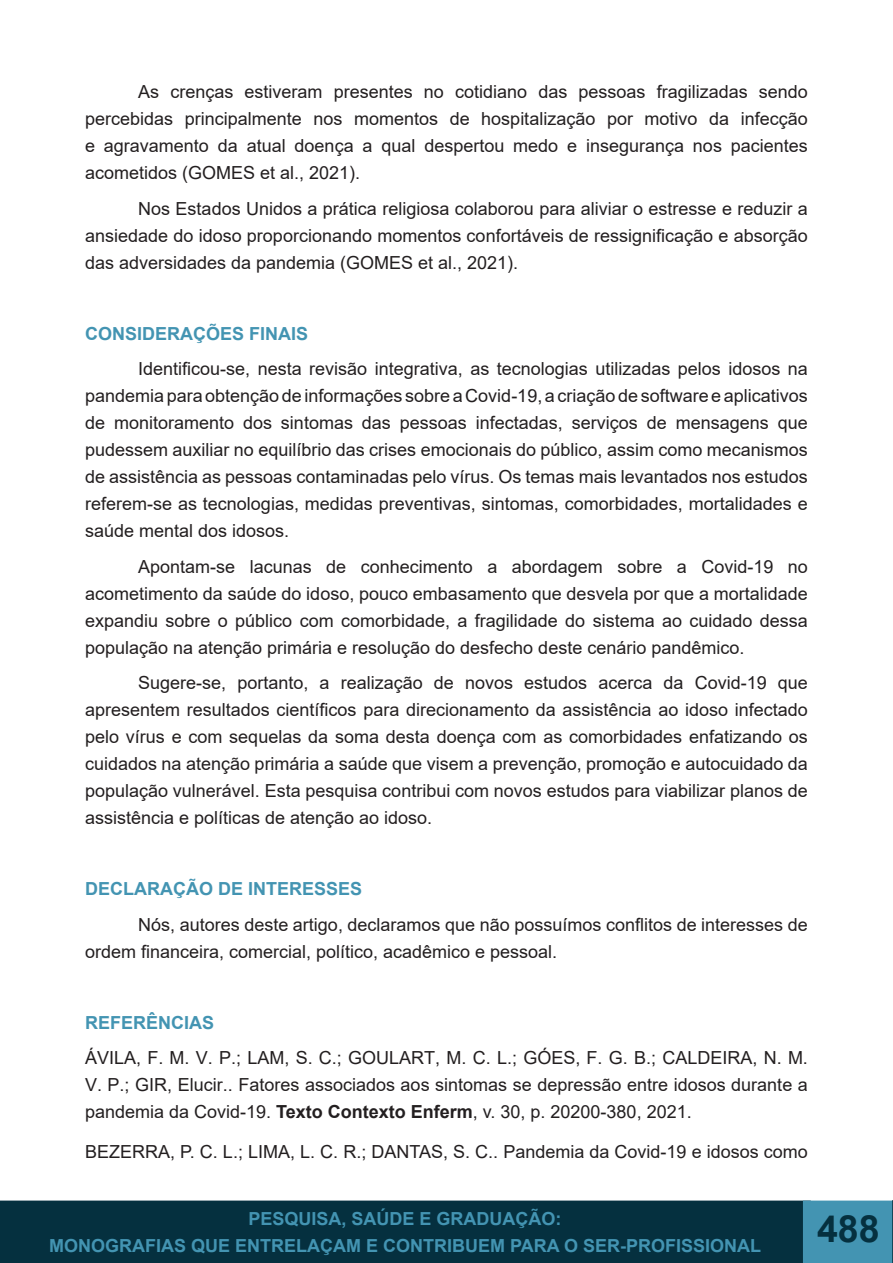
<style>
.page{position:relative;width:893px;height:1263px;background:#fff}
.page>*{position:absolute;margin:0;border:0;box-sizing:border-box;transform-origin:0 0}
.t1{font:700 37.5px "Arial";color:#05303f}
.t2{font:18px/27px "Arial";color:#231f20;text-align:justify}
.Heading_1{font:700 18px/27px "Arial";color:#4394b2;text-align:center}
.s1{font-weight:700}
</style>
<div class="page">
<div style="left:0;top:1201px;width:810px;height:62px;background:#05303f"></div>
<div style="left:0;top:1200px;width:811px;height:63px;border:2px solid #05303f"></div>
<div style="left:803px;top:1200px;width:90px;height:63px;background:#4394b2;border:2px solid #4394b2"></div>
<div style="left:812px;top:1214px;width:72px;height:49px;background:#4394b2"></div>
<svg style="left:892px;top:1200px;width:1px;height:63px"></svg>
<p class="t2" style="left:85px;top:78px;width:724px;text-indent:53px">As crenças estiveram presentes no cotidiano das pessoas fragilizadas sendo percebidas principalmente nos momentos de hospitalização por motivo da infecção e agravamento da atual doença a qual despertou medo e insegurança nos pacientes acometidos (GOMES et al., 2021).</p>
<p class="t2" style="left:85px;top:195px;width:724px;text-indent:53px">Nos Estados Unidos a prática religiosa colaborou para aliviar o estresse e reduzir a ansiedade do idoso proporcionando momentos confortáveis de ressignificação e absorção das adversidades da pandemia (GOMES et al., 2021).</p>
<p class="Heading_1" style="left:85px;top:320px;width:225px">CONSIDERAÇÕES FINAIS</p>
<p class="t2" style="left:85px;top:355px;width:724px;text-indent:53px">Identificou-se, nesta revisão integrativa, as tecnologias utilizadas pelos idosos na pandemia para obtenção de informações sobre a Covid-19, a criação de software e aplicativos de monitoramento dos sintomas das pessoas infectadas, serviços de mensagens que pudessem auxiliar no equilíbrio das crises emocionais do público, assim como mecanismos de assistência as pessoas contaminadas pelo vírus. Os temas mais levantados nos estudos referem-se as tecnologias, medidas preventivas, sintomas, comorbidades, mortalidades e saúde mental dos idosos.</p>
<p class="t2" style="left:85px;top:553px;width:724px;text-indent:53px">Apontam-se lacunas de conhecimento a abordagem sobre a Covid-19 no acometimento da saúde do idoso, pouco embasamento que desvela por que a mortalidade expandiu sobre o público com comorbidade, a fragilidade do sistema ao cuidado dessa população na atenção primária e resolução do desfecho deste cenário pandêmico.</p>
<p class="t2" style="left:85px;top:669px;width:724px;text-indent:53px">Sugere-se, portanto, a realização de novos estudos acerca da Covid-19 que apresentem resultados científicos para direcionamento da assistência ao idoso infectado pelo vírus e com sequelas da soma desta doença com as comorbidades enfatizando os cuidados na atenção primária a saúde que visem a prevenção, promoção e autocuidado da população vulnerável. Esta pesquisa contribui com novos estudos para viabilizar planos de assistência e políticas de atenção ao idoso.</p>
<p class="Heading_1" style="left:85px;top:876px;width:279px">DECLARAÇÃO DE INTERESSES</p>
<p class="t2" style="left:85px;top:911px;width:724px;text-indent:53px">Nós, autores deste artigo, declaramos que não possuímos conflitos de interesses de ordem financeira, comercial, político, acadêmico e pessoal.</p>
<p class="Heading_1" style="left:85px;top:1009px;width:131px">REFERÊNCIAS</p>
<p class="t2" style="left:85px;top:1044px;width:724px">ÁVILA, F. M. V. P.; LAM, S. C.; GOULART, M. C. L.; GÓES, F. G. B.; CALDEIRA, N. M.<br>V. P.; GIR, Elucir.. Fatores associados aos sintomas se depressão entre idosos durante a pandemia da Covid-19. <span class="s1">Texto Contexto Enferm</span>, v. 30, p. 20200-380, 2021.</p>
<p class="t2" style="left:85px;top:1138px;width:724px">BEZERRA, P. C. L.; LIMA, L. C. R.; DANTAS, S. C.. Pandemia da Covid-19 e idosos como</p>
<p class="Heading_1" style="left:49px;top:1205px;width:714px">PESQUISA, SAÚDE E GRADUAÇÃO:<br>MONOGRAFIAS QUE ENTRELAÇAM E CONTRIBUEM PARA O SER-PROFISSIONAL</p>
<h1 class="t1" style="left:817px;top:1202px;width:64px">488</h1>
</div>
